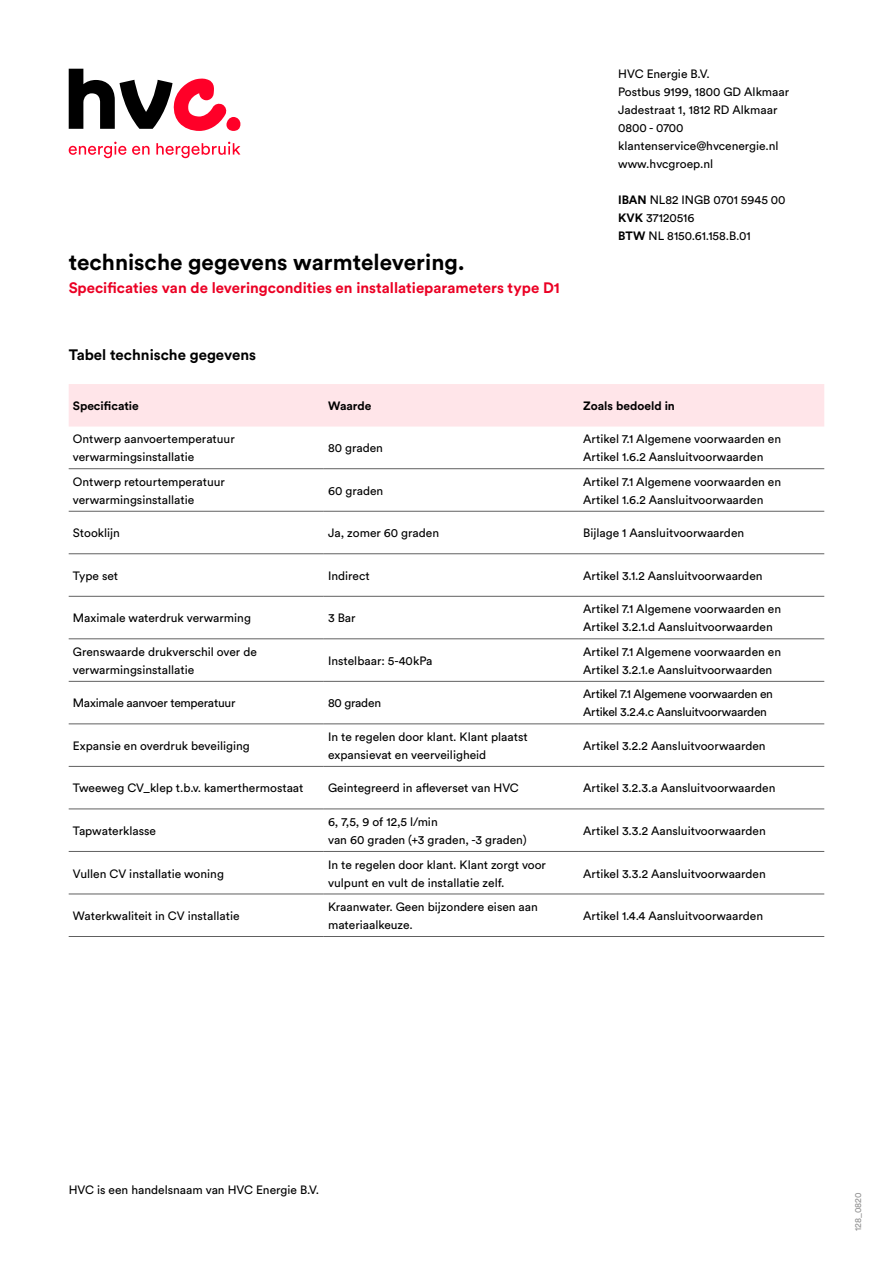
<style>
.page{position:relative;width:893px;height:1263px;background:#fff}
.page>*{position:absolute;margin:0;border:0;box-sizing:border-box;transform-origin:0 0}
.H1_-_Titel_van_formu{font:700 22.5px "Circular Pro";color:#000}
.H1_-_Titel_van_formu-2{font:700 15px "Circular Pro";color:#eb0024}
.H2_-_Subtitel_van_fo{font:700 15px "Circular Pro";color:#000}
.body_tabel{font:12px/18px "Circular Pro";color:#000}
.Meta_-_afzendergegev{font:12px "Circular Pro";color:#000}
.body_tabel-2{font:12px "Circular Pro";letter-spacing:-.02em;color:#000}
.body_tabel-3{font:700 12px "Circular Pro";color:#000}
.t1{font:9px "Circular Pro";color:#919191}
.s1{font-weight:700}
</style>
<div class="page">
<div style="left:69px;top:384px;width:755px;height:43px;background:#ffe5e9"></div>
<hr style="left:69px;top:468px;width:255px;height:1px;background:#606060">
<hr style="left:324px;top:468px;width:255px;height:1px;background:#606060">
<hr style="left:69px;top:511px;width:255px;height:1px;background:#606060">
<hr style="left:69px;top:553px;width:255px;height:1px;background:#606060">
<hr style="left:69px;top:596px;width:255px;height:1px;background:#606060">
<hr style="left:69px;top:638px;width:255px;height:1px;background:#606060">
<hr style="left:69px;top:681px;width:255px;height:1px;background:#606060">
<hr style="left:69px;top:723px;width:255px;height:1px;background:#606060">
<hr style="left:69px;top:766px;width:255px;height:1px;background:#606060">
<hr style="left:69px;top:808px;width:255px;height:1px;background:#606060">
<hr style="left:69px;top:851px;width:255px;height:1px;background:#606060">
<hr style="left:69px;top:893px;width:255px;height:1px;background:#606060">
<hr style="left:69px;top:936px;width:255px;height:1px;background:#606060">
<hr style="left:324px;top:511px;width:255px;height:1px;background:#606060">
<hr style="left:324px;top:553px;width:255px;height:1px;background:#606060">
<hr style="left:324px;top:596px;width:255px;height:1px;background:#606060">
<hr style="left:324px;top:638px;width:255px;height:1px;background:#606060">
<hr style="left:324px;top:681px;width:255px;height:1px;background:#606060">
<hr style="left:324px;top:723px;width:255px;height:1px;background:#606060">
<hr style="left:324px;top:766px;width:255px;height:1px;background:#606060">
<hr style="left:324px;top:808px;width:255px;height:1px;background:#606060">
<hr style="left:324px;top:851px;width:255px;height:1px;background:#606060">
<hr style="left:324px;top:893px;width:255px;height:1px;background:#606060">
<hr style="left:324px;top:936px;width:255px;height:1px;background:#606060">
<hr style="left:579px;top:468px;width:245px;height:1px;background:#606060">
<hr style="left:579px;top:511px;width:245px;height:1px;background:#606060">
<hr style="left:579px;top:553px;width:245px;height:1px;background:#606060">
<hr style="left:579px;top:596px;width:245px;height:1px;background:#606060">
<hr style="left:579px;top:638px;width:245px;height:1px;background:#606060">
<hr style="left:579px;top:681px;width:245px;height:1px;background:#606060">
<hr style="left:579px;top:723px;width:245px;height:1px;background:#606060">
<hr style="left:579px;top:766px;width:245px;height:1px;background:#606060">
<hr style="left:579px;top:808px;width:245px;height:1px;background:#606060">
<hr style="left:579px;top:851px;width:245px;height:1px;background:#606060">
<hr style="left:579px;top:893px;width:245px;height:1px;background:#606060">
<hr style="left:579px;top:936px;width:245px;height:1px;background:#606060">
<div style="left:226px;top:117px;width:14px;height:14px;background:#ff0028;border-radius:7px"></div>
<svg style="left:69px;top:69px;width:158px;height:62px"></svg>
<svg style="left:69px;top:142px;width:57px;height:16px"></svg>
<svg style="left:132px;top:146px;width:18px;height:9px"></svg>
<svg style="left:156px;top:142px;width:84px;height:16px"></svg>
<h1 class="H1_-_Titel_van_formu" style="left:69px;top:247px;width:398px">technische gegevens warmtelevering.</h1>
<h1 class="H1_-_Titel_van_formu-2" style="left:69px;top:277px;width:493px">Specificaties van de leveringcondities en installatieparameters type D1</h1>
<p class="Meta_-_afzendergegev" style="left:618px;top:66px;width:93px">HVC Energie B.V.</p>
<p class="Meta_-_afzendergegev" style="left:618px;top:84px;width:172px">Postbus 9199, 1800 GD Alkmaar</p>
<p class="Meta_-_afzendergegev" style="left:618px;top:102px;width:161px">Jadestraat 1, 1812 RD Alkmaar</p>
<p class="Meta_-_afzendergegev" style="left:618px;top:120px;width:67px">0800 - 0700</p>
<p class="Meta_-_afzendergegev" style="left:618px;top:138px;width:162px">klantenservice@hvcenergie.nl</p>
<p class="Meta_-_afzendergegev" style="left:618px;top:156px;width:97px">www.hvcgroep.nl</p>
<p class="Meta_-_afzendergegev" style="left:618px;top:192px;width:169px"><span class="s1">IBAN</span> NL82 INGB 0701 5945 00</p>
<p class="Meta_-_afzendergegev" style="left:618px;top:210px;width:78px"><span class="s1">KVK</span> 37120516</p>
<p class="Meta_-_afzendergegev" style="left:618px;top:228px;width:134px"><span class="s1">BTW</span> NL 8150.61.158.B.01</p>
<h2 class="H2_-_Subtitel_van_fo" style="left:69px;top:344px;width:189px">Tabel technische gegevens</h2>
<p class="body_tabel-3" style="left:73px;top:398px;width:67px">Specificatie</p>
<p class="body_tabel-3" style="left:328px;top:398px;width:45px">Waarde</p>
<p class="body_tabel-3" style="left:583px;top:398px;width:93px">Zoals bedoeld in</p>
<p class="body_tabel" style="left:73px;top:430px;width:163px">Ontwerp aanvoertemperatuur verwarmingsinstallatie</p>
<p class="body_tabel" style="left:328px;top:439px;width:56px">80 graden</p>
<p class="body_tabel" style="left:583px;top:430px;width:199px">Artikel 7.1 Algemene voorwaarden en<br>Artikel 1.6.2 Aansluitvoorwaarden</p>
<p class="body_tabel" style="left:73px;top:472px;width:153px">Ontwerp retourtemperatuur verwarmingsinstallatie</p>
<p class="body_tabel" style="left:328px;top:481px;width:57px">60 graden</p>
<p class="body_tabel" style="left:583px;top:472px;width:199px">Artikel 7.1 Algemene voorwaarden en<br>Artikel 1.6.2 Aansluitvoorwaarden</p>
<p class="body_tabel" style="left:73px;top:524px;width:49px">Stooklijn</p>
<p class="body_tabel" style="left:328px;top:524px;width:113px">Ja, zomer 60 graden</p>
<p class="body_tabel" style="left:583px;top:524px;width:163px">Bijlage 1 Aansluitvoorwaarden</p>
<p class="body_tabel" style="left:73px;top:566px;width:47px">Type set</p>
<p class="body_tabel" style="left:328px;top:566px;width:43px">Indirect</p>
<p class="body_tabel" style="left:583px;top:566px;width:181px">Artikel 3.1.2 Aansluitvoorwaarden</p>
<p class="body_tabel" style="left:73px;top:609px;width:180px">Maximale waterdruk verwarming</p>
<p class="body_tabel" style="left:328px;top:609px;width:29px">3 Bar</p>
<p class="body_tabel" style="left:583px;top:600px;width:199px">Artikel 7.1 Algemene voorwaarden en<br>Artikel 3.2.1.d Aansluitvoorwaarden</p>
<p class="body_tabel" style="left:73px;top:642px;width:185px">Grenswaarde drukverschil over de verwarmingsinstallatie</p>
<p class="body_tabel" style="left:328px;top:651px;width:106px">Instelbaar: 5-40kPa</p>
<p class="body_tabel" style="left:583px;top:642px;width:199px">Artikel 7.1 Algemene voorwaarden en<br>Artikel 3.2.1.e Aansluitvoorwaarden</p>
<p class="body_tabel-2" style="left:73px;top:695px;width:164px">Maximale aanvoer temperatuur</p>
<p class="body_tabel-2" style="left:328px;top:695px;width:55px">80 graden</p>
<p class="body_tabel-2" style="left:583px;top:686px;width:191px">Artikel 7.1 Algemene voorwaarden en</p>
<p class="body_tabel-2" style="left:583px;top:704px;width:185px">Artikel 3.2.4.c Aansluitvoorwaarden</p>
<p class="body_tabel" style="left:73px;top:736px;width:178px">Expansie en overdruk beveiliging</p>
<p class="body_tabel" style="left:328px;top:727px;width:201px">In te regelen door klant. Klant plaatst expansievat en veerveiligheid</p>
<p class="body_tabel" style="left:583px;top:736px;width:184px">Artikel 3.2.2 Aansluitvoorwaarden</p>
<p class="body_tabel" style="left:73px;top:779px;width:232px">Tweeweg CV_klep t.b.v. kamerthermostaat</p>
<p class="body_tabel" style="left:328px;top:779px;width:192px">Geintegreerd in afleverset van HVC</p>
<p class="body_tabel" style="left:583px;top:779px;width:194px">Artikel 3.2.3.a Aansluitvoorwaarden</p>
<p class="body_tabel" style="left:73px;top:821px;width:85px">Tapwaterklasse</p>
<p class="body_tabel" style="left:328px;top:812px;width:200px">6, 7,5, 9 of 12,5 l/min<br>van 60 graden (+3 graden, -3 graden)</p>
<p class="body_tabel" style="left:583px;top:821px;width:184px">Artikel 3.3.2 Aansluitvoorwaarden</p>
<p class="body_tabel" style="left:73px;top:864px;width:152px">Vullen CV installatie woning</p>
<p class="body_tabel" style="left:328px;top:855px;width:219px">In te regelen door klant. Klant zorgt voor vulpunt en vult de installatie zelf.</p>
<p class="body_tabel" style="left:583px;top:864px;width:184px">Artikel 3.3.2 Aansluitvoorwaarden</p>
<p class="body_tabel" style="left:73px;top:906px;width:168px">Waterkwaliteit in CV installatie</p>
<p class="body_tabel" style="left:328px;top:897px;width:211px">Kraanwater. Geen bijzondere eisen aan materiaalkeuze.</p>
<p class="body_tabel" style="left:583px;top:906px;width:181px">Artikel 1.4.4 Aansluitvoorwaarden</p>
<p class="body_tabel" style="left:69px;top:1180px;width:252px">HVC is een handelsnaam van HVC Energie B.V.</p>
<p class="t1" style="left:852px;top:1231px;width:40px;rotate:-90deg">128_0820</p>
</div>
